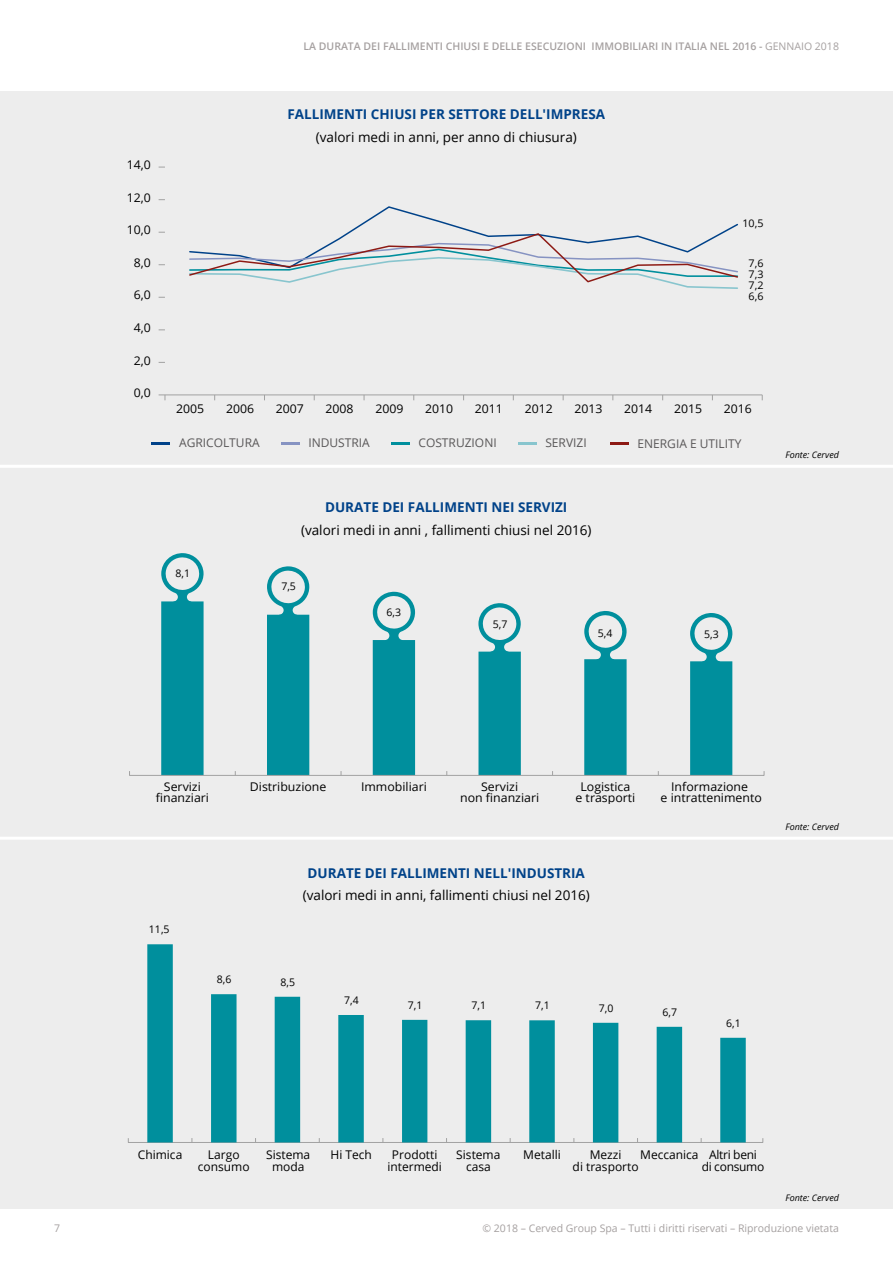
<style>
.page{position:relative;width:893px;height:1263px;background:#fff}
.page>*{position:absolute;margin:0;border:0;box-sizing:border-box;transform-origin:0 0}
.t1{font:13.5px "Open Sans";color:#000}
.t2{font:700 13.5px "Open Sans";color:#004289}
.t3{font:12px/11.7px "Open Sans";color:#000;text-align:center}
.t4{font:12px "Open Sans";color:#595758}
.t5{font:12px/11.7px "Open Sans";letter-spacing:-.025em;color:#000}
.t6{font:600 10.5px "Open Sans";color:#a5a0a0}
.t7{font:10.5px/11.2px "Open Sans";color:#000}
.t8{font:10.5px "Open Sans";color:#a5a0a0}
.t9{font:italic 9px "Open Sans";color:#000}
.s1{font-weight:400}
</style>
<div class="page">
<div style="left:0;top:91px;width:893px;height:374px;background:#ededed"></div>
<hr style="left:159px;top:394px;width:603px;height:1px;background:#a2a2a2">
<svg style="left:189px;top:206px;width:550px;height:83px"></svg>
<div style="left:0;top:466px;width:893px;height:374px;background:#ededed"></div>
<svg style="left:161px;top:553px;width:43px;height:48px"></svg>
<svg style="left:267px;top:566px;width:43px;height:35px"></svg>
<svg style="left:376px;top:591px;width:36px;height:10px"></svg>
<svg style="left:732px;top:630px;width:1px;height:38px"></svg>
<svg style="left:161px;top:601px;width:571px;height:169px"></svg>
<svg style="left:129px;top:770px;width:636px;height:6px"></svg>
<div style="left:0;top:835px;width:893px;height:374px;background:#ededed"></div>
<svg style="left:147px;top:944px;width:599px;height:193px"></svg>
<svg style="left:128px;top:1137px;width:636px;height:6px"></svg>
<hr style="left:0;top:465px;width:893px;height:3px;background:#fff">
<hr style="left:0;top:837px;width:893px;height:3px;background:#fff">
<svg style="left:151px;top:442px;width:19px;height:2px"></svg>
<svg style="left:281px;top:442px;width:19px;height:2px"></svg>
<svg style="left:391px;top:442px;width:19px;height:2px"></svg>
<svg style="left:518px;top:442px;width:19px;height:2px"></svg>
<svg style="left:610px;top:443px;width:19px;height:2px"></svg>
<p class="t6" style="left:303px;top:39px;width:537px">LA DURATA DEI FALLIMENTI CHIUSI E DELLE ESECUZIONI IMMOBILIARI IN ITALIA NEL 2016 - <span class="s1">GENNAIO 2018</span></p>
<p class="t3" style="left:127px;top:159px;width:26px">14,0</p>
<p class="t3" style="left:127px;top:191px;width:26px">12,0</p>
<p class="t3" style="left:127px;top:224px;width:26px">10,0</p>
<p class="t3" style="left:134px;top:256px;width:19px">8,0</p>
<p class="t3" style="left:134px;top:289px;width:19px">6,0</p>
<p class="t3" style="left:134px;top:321px;width:19px">4,0</p>
<p class="t3" style="left:134px;top:354px;width:19px">2,0</p>
<p class="t3" style="left:134px;top:387px;width:19px">0,0</p>
<p class="t2" style="left:287px;top:105px;width:319px">FALLIMENTI CHIUSI PER SETTORE DELL'IMPRESA</p>
<p class="t1" style="left:316px;top:127px;width:263px">(valori medi in anni, per anno di chiusura)</p>
<p class="t7" style="left:742px;top:217px;width:23px">10,5</p>
<p class="t7" style="left:749px;top:257px;width:16px">7,6<br>7,3</p>
<p class="t7" style="left:749px;top:290px;width:16px">6,6</p>
<p class="t7" style="left:749px;top:279px;width:16px">7,2</p>
<p class="t3" style="left:176px;top:402px;width:30px">2005</p>
<p class="t3" style="left:226px;top:402px;width:30px">2006</p>
<p class="t3" style="left:276px;top:402px;width:30px">2007</p>
<p class="t3" style="left:326px;top:402px;width:30px">2008</p>
<p class="t3" style="left:375px;top:402px;width:30px">2009</p>
<p class="t3" style="left:425px;top:402px;width:30px">2010</p>
<p class="t3" style="left:475px;top:402px;width:30px">2011</p>
<p class="t3" style="left:525px;top:402px;width:30px">2012</p>
<p class="t3" style="left:574px;top:402px;width:30px">2013</p>
<p class="t3" style="left:624px;top:402px;width:30px">2014</p>
<p class="t3" style="left:674px;top:402px;width:30px">2015</p>
<p class="t3" style="left:724px;top:402px;width:30px">2016</p>
<p class="t4" style="left:179px;top:435px;width:82px">AGRICOLTURA</p>
<p class="t4" style="left:308px;top:435px;width:63px">INDUSTRIA</p>
<p class="t4" style="left:418px;top:435px;width:80px">COSTRUZIONI</p>
<p class="t4" style="left:545px;top:435px;width:43px">SERVIZI</p>
<p class="t4" style="left:637px;top:435px;width:106px">ENERGIA E UTILITY</p>
<p class="t7" style="left:176px;top:567px;width:16px">8,1</p>
<p class="t2" style="left:325px;top:498px;width:244px">DURATE DEI FALLIMENTI NEI SERVIZI</p>
<p class="t1" style="left:301px;top:520px;width:292px">(valori medi in anni , fallimenti chiusi nel 2016)</p>
<p class="t7" style="left:281px;top:580px;width:16px">7,5</p>
<p class="t7" style="left:386px;top:606px;width:16px">6,3</p>
<p class="t7" style="left:493px;top:618px;width:16px">5,7</p>
<p class="t7" style="left:598px;top:627px;width:16px">5,4</p>
<p class="t7" style="left:704px;top:628px;width:16px">5,3</p>
<p class="t9" style="left:785px;top:448px;width:55px">Fonte: Cerved</p>
<p class="t3" style="left:156px;top:780px;width:55px">Servizi finanziari</p>
<p class="t3" style="left:250px;top:780px;width:78px">Distribuzione</p>
<p class="t3" style="left:361px;top:780px;width:67px">Immobiliari</p>
<p class="t3" style="left:460px;top:780px;width:81px">Servizi<br>non finanziari</p>
<p class="t3" style="left:575px;top:780px;width:61px">Logistica<br>e trasporti</p>
<p class="t3" style="left:661px;top:780px;width:103px">Informazione<br>e intrattenimento</p>
<p class="t7" style="left:149px;top:923px;width:22px">11,5</p>
<p class="t2" style="left:308px;top:863px;width:279px">DURATE DEI FALLIMENTI NELL'INDUSTRIA</p>
<p class="t1" style="left:303px;top:886px;width:289px">(valori medi in anni, fallimenti chiusi nel 2016)</p>
<p class="t7" style="left:217px;top:973px;width:16px">8,6</p>
<p class="t7" style="left:281px;top:976px;width:16px">8,5</p>
<p class="t7" style="left:344px;top:994px;width:16px">7,4</p>
<p class="t7" style="left:408px;top:999px;width:16px">7,1</p>
<p class="t7" style="left:472px;top:999px;width:16px">7,1</p>
<p class="t7" style="left:535px;top:1000px;width:16px">7,1</p>
<p class="t7" style="left:599px;top:1002px;width:16px">7,0</p>
<p class="t7" style="left:663px;top:1006px;width:16px">6,7</p>
<p class="t7" style="left:726px;top:1017px;width:16px">6,1</p>
<p class="t9" style="left:785px;top:820px;width:55px">Fonte: Cerved</p>
<p class="t3" style="left:138px;top:1149px;width:46px">Chimica</p>
<p class="t3" style="left:198px;top:1149px;width:53px">Largo consumo</p>
<p class="t3" style="left:266px;top:1149px;width:46px">Sistema moda</p>
<p class="t3" style="left:331px;top:1149px;width:43px">Hi Tech</p>
<p class="t3" style="left:387px;top:1149px;width:56px">Prodotti intermedi</p>
<p class="t3" style="left:456px;top:1149px;width:46px">Sistema casa</p>
<p class="t3" style="left:523px;top:1149px;width:39px">Metalli</p>
<p class="t3" style="left:573px;top:1149px;width:68px">Mezzi<br>di trasporto</p>
<p class="t5" style="left:702px;top:1149px;width:64px;text-indent:-62px">Meccanica Altri beni di consumo</p>
<p class="t9" style="left:785px;top:1192px;width:55px">Fonte: Cerved</p>
<p class="t8" style="left:54px;top:1221px;width:8px">7</p>
<p class="t8" style="left:482px;top:1221px;width:358px">© 2018 – Cerved Group Spa – Tutti i diritti riservati – Riproduzione vietata</p>
</div>
